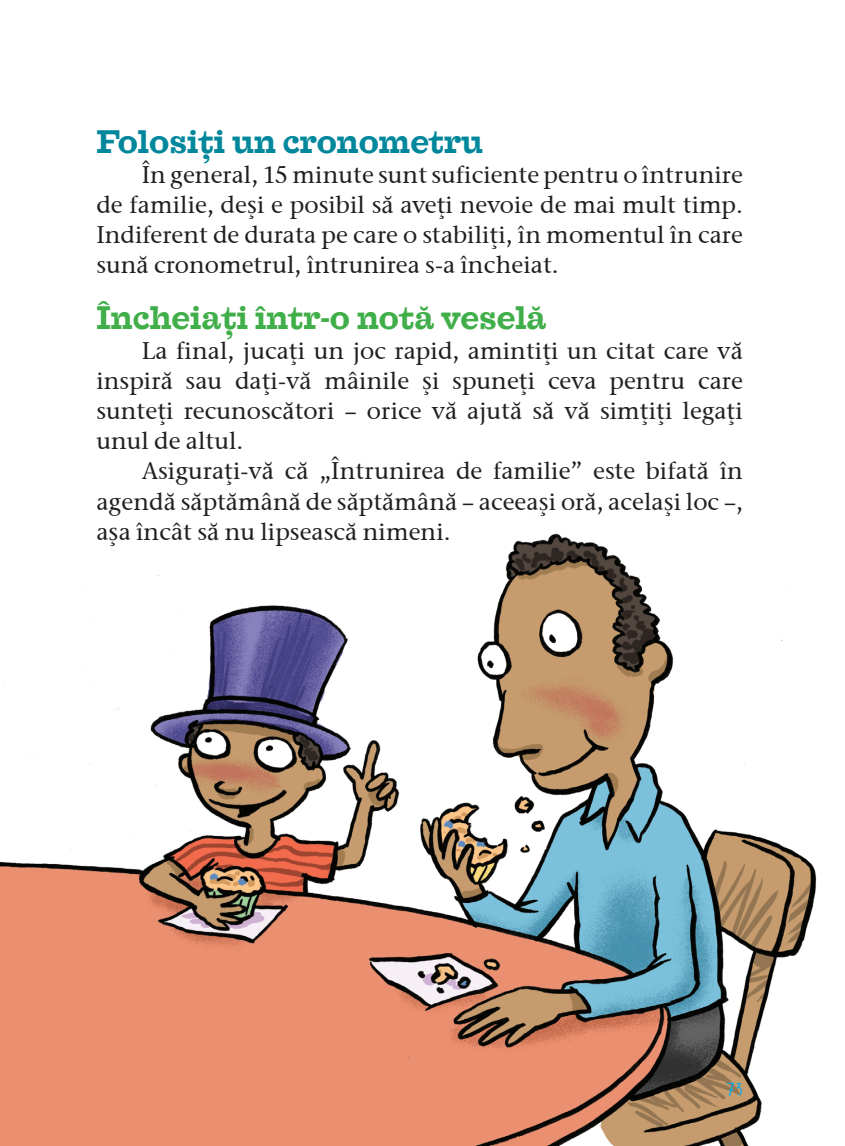
<style>
.page{position:relative;width:845px;height:1146px;background:#fff}
.page>*{position:absolute;margin:0;border:0;box-sizing:border-box;transform-origin:0 0}
.t1{font:700 32px "Farao";color:#40ae49}
.t2{font:700 32px "Farao";color:#00879c}
.t3{font:28px "Cof Fe Eda Nce";color:#00aeef}
.t4{font:24px/30px "Stone Serif ITCTT Medium";color:#231f20;text-align:justify}
</style>
<div class="page">
<img style="left:0;top:515px;width:817px;height:630px">
<h1 class="t2" style="left:96px;top:124px;width:388px">Folosiţi un cronometru</h1>
<p class="t4" style="left:96px;top:160px;width:648px;text-indent:45px">În general, 15 minute sunt suficiente pentru o întrunire de familie, deși e posibil să aveţi nevoie de mai mult timp.<br>Indiferent de durata pe care o stabiliți, în momentul în care sună cronometrul, întrunirea s-a încheiat.</p>
<h1 class="t1" style="left:96px;top:300px;width:451px">Încheiaţi într-o notă veselă</h1>
<p class="t4" style="left:96px;top:336px;width:648px;text-indent:45px">La final, jucaţi un joc rapid, amintiți un citat care vă inspiră sau daţi-vă mâinile şi spuneţi ceva pentru care sunteţi recunoscători – orice vă ajută să vă simțiți legați unul de altul.</p>
<p class="t4" style="left:96px;top:456px;width:648px;text-indent:45px">Asiguraţi-vă că „Întrunirea de familie” este bifată în agendă săptămână de săptămână – aceeaşi oră, acelaşi loc –, așa încât să nu lipsească nimeni.</p>
<p class="t3" style="left:726px;top:1070px;width:19px">73</p>
</div>
